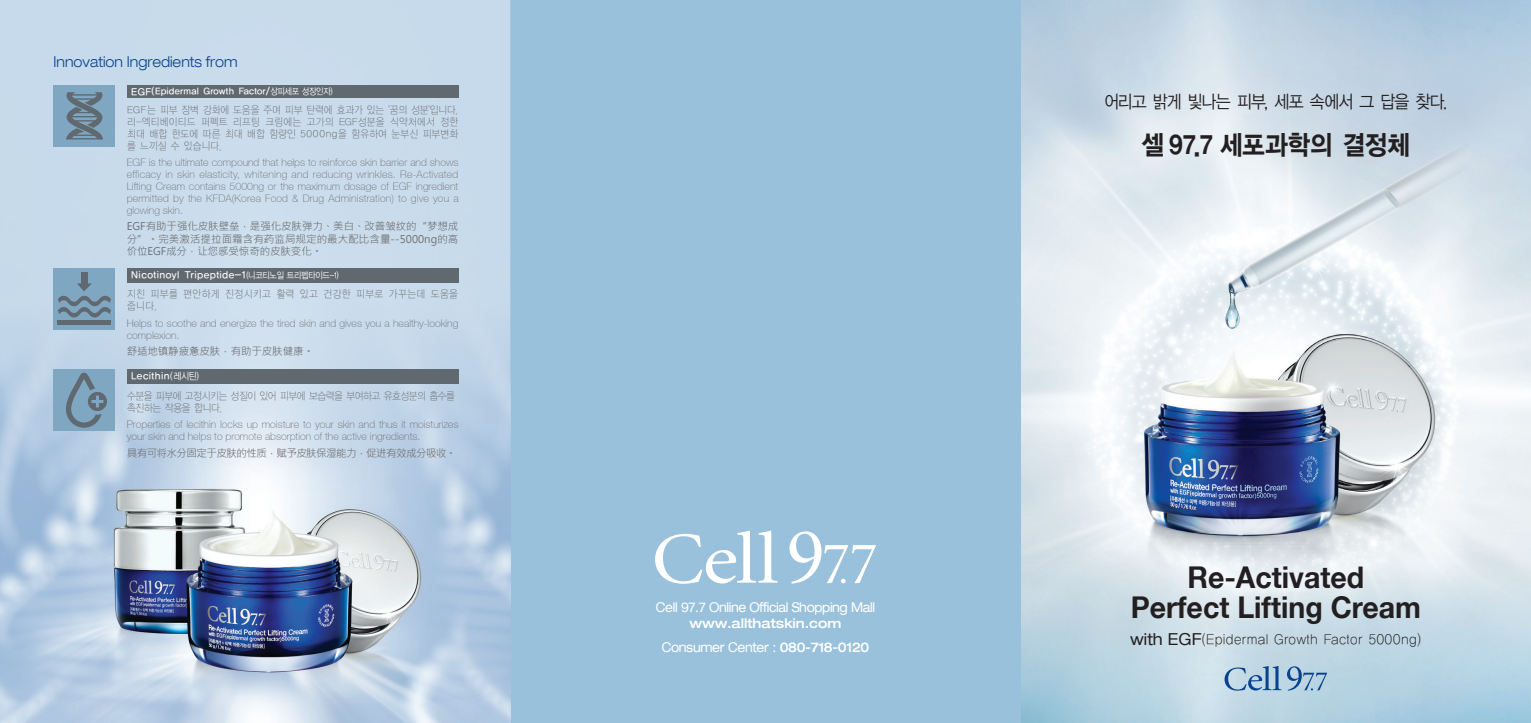
<style>
.page{position:relative;width:1531px;height:723px;background:#fff}
.page>*{position:absolute;margin:0;border:0;box-sizing:border-box;transform-origin:0 0}
.t1{font:700 30px "Helvetica 75";color:#231f20;scale:.95 1}
.t2{font:27px "YDIYGO150 KSCPC EUC H";letter-spacing:-.075em;color:#231f20;scale:.9 1}
.t3{font:18px "YDIYGO120 KSCPC EUC H";letter-spacing:-.13em;color:#231f20;scale:.9 1}
.t4{font:15px "YDIYGO110 KSCPC EUC H";letter-spacing:-.025em;color:#231f20;scale:.94 1}
.t5{font:300 expanded 15px "Helvetica 43";color:#09428e;scale:.9 1}
.t6{font:expanded 13.5px "Helvetica 53";letter-spacing:-.03em;color:#fff;scale:.88 1}
.t7{font:500 expanded 13.5px "Helvetica 63";color:#fff;scale:.96 1}
.t8{font:100 10.5px/12px "Helvetica 35";color:#6c6d70}
.t9{font:10.5px/12px "YDIYGO110 KSCPC EUC H";letter-spacing:-.06em;color:#6c6d70;text-align:justify}
.t10{font:10.5px/12.6px "Microsoft Jheng Hei";letter-spacing:-.01em;color:#6c6d70;text-align:justify}
.t11{font:10.5px "YDIYGO130 KS Cpc EUC H";letter-spacing:-.025em;color:#fff}
.t12{font:10.5px/12px "YDIYGO110 KSCPC EUC H";letter-spacing:-.11em;color:#6c6d70;scale:.9 1}
.t13{font:10.5px/12px "YDIYGO110 KSCPC EUC H";letter-spacing:-.025em;color:#6c6d70;scale:.9 1}
.t14{font:10.5px "Microsoft Jheng Hei";letter-spacing:-.05em;color:#6c6d70}
.t15{font:9.75px "YDIYGO130 KS Cpc EUC H";letter-spacing:-.05em;color:#fff}
.s1{font-size:10.5px}
.s2{font-family:"YDIYGO120 KSCPC EUC H";font-size:9px}
.s3{font-family:"YDIYGO120 KSCPC EUC H";font-size:9.75px}
.s4{font-family:"Helvetica 63";font-weight:500}
.s5{font-family:"Helvetica 53";font-stretch:expanded;font-size:16.5px}
</style>
<div class="page">
<img style="left:1020px;top:0;width:511px;height:723px">
<div style="left:510px;top:0;width:510px;height:723px;background:#99c1dc"></div>
<img style="left:1170px;top:143px;width:299px;height:230px">
<svg style="left:1224px;top:666px;width:57px;height:25px"></svg>
<svg style="left:1287px;top:666px;width:40px;height:24px"></svg>
<svg style="left:655px;top:530px;width:122px;height:54px"></svg>
<svg style="left:789px;top:531px;width:87px;height:52px"></svg>
<img style="left:0;top:472px;width:510px;height:251px">
<svg style="left:0;top:0;width:510px;height:472px;background:#c7daea"></svg>
<div style="left:127px;top:85px;width:331px;height:13px;background:#5f696f"></div>
<div style="left:127px;top:268px;width:331px;height:15px;background:#5f696f"></div>
<div style="left:127px;top:369px;width:331px;height:15px;background:#5f696f"></div>
<div style="left:54px;top:85px;width:61px;height:62px;background:#80a7c2"></div>
<svg style="left:66px;top:92px;width:37px;height:48px"></svg>
<div style="left:54px;top:268px;width:61px;height:62px;background:#80a7c2"></div>
<div style="left:58px;top:320px;width:53px;height:5px;background:#5f696f"></div>
<div style="left:81px;top:273px;width:7px;height:14px;background:#5f696f"></div>
<div style="left:54px;top:369px;width:61px;height:62px;background:#80a7c2"></div>
<svg style="left:88px;top:392px;width:19px;height:19px"></svg>
<svg style="left:63px;top:368px;width:42px;height:60px"></svg>
<svg style="left:58px;top:283px;width:53px;height:34px"></svg>
<p class="t5" style="left:54px;top:53px;width:206px">Innovation Ingredients from</p>
<p class="t15" style="left:131px;top:86px;width:203px"><span class="s1">EGF</span>(Epidermal Growth Factor/<span class="s2">상피세포 성장인자)</span></p>
<p class="t9" style="left:127px;top:104px;width:333px">EGF는 피부 장벽 강화에 도움을 주며 피부 탄력에 효과가 있는 '꿈의 성분'입니다. 리-엑티베이티드 퍼펙트 리프팅 크림에는 고가의 EGF성분을 식약처에서 정한 최대 배합 한도에 따른 최대 배합 함량인 5000ng을 함유하여 눈부신 피부변화 를 느끼실 수 있습니다.</p>
<p class="t8" style="left:127px;top:156px;width:333px;text-align:justify">EGF is the ultimate compound that helps to reinforce skin barrier and shows efficacy in skin elasticity, whitening and reducing wrinkles. Re-Activated Lifting Cream contains 5000ng or the maximum dosage of EGF ingredient permitted by the KFDA(Korea Food &amp; Drug Administration) to give you a glowing skin.</p>
<p class="t10" style="left:127px;top:220px;width:333px">EGF有助于强化皮肤壁垒，是强化皮肤弹力、美白、改善皱纹的“梦想成分”。完美激活提拉面霜含有药监局规定的最大配比含量--5000ng的高价位EGF成分，让您感受惊奇的皮肤变化。</p>
<p class="t11" style="left:131px;top:270px;width:210px">Nicotinoyl Tripeptide-1<span class="s2">(니코티노일 트리펩타이드-1)</span></p>
<p class="t13" style="left:127px;top:288px;width:370px">지친 피부를 편안하게 진정시키고 활력 있고 건강한 피부로 가꾸는데 도움을 줍니다.</p>
<p class="t8" style="left:127px;top:317px;width:333px">Helps to soothe and energize the tired skin and gives you a healthy-looking complexion.</p>
<p class="t10" style="left:127px;top:345px;width:189px">舒适地镇静疲惫皮肤，有助于皮肤健康。</p>
<p class="t11" style="left:131px;top:371px;width:70px">Lecithin<span class="s3">(레시틴)</span></p>
<p class="t12" style="left:127px;top:390px;width:367px">수분을 피부에 고정시키는 성질이 있어 피부에 보습력을 부여하고 유효성분의 흡수를 촉진하는 작용을 합니다.</p>
<p class="t8" style="left:127px;top:418px;width:333px">Properties of lecithin locks up moisture to your skin and thus it moisturizes your skin and helps to promote absorption of the active ingredients.</p>
<p class="t14" style="left:127px;top:446px;width:331px">具有可将水分固定于皮肤的性质，赋予皮肤保湿能力，促进有效成分吸收。</p>
<p class="t6" style="left:656px;top:598px;width:250px">Cell 97.7 Online Official Shopping Mall</p>
<p class="t7" style="left:689px;top:614px;width:160px">www.allthatskin.com</p>
<p class="t6" style="left:662px;top:639px;width:237px">Consumer Center : <span class="s4">080-718-0120</span></p>
<p class="t3" style="left:1103px;top:92px;width:384px">어리고 밝게 빛나는 피부, 세포 속에서 그 답을 찾다.</p>
<p class="t2" style="left:1141px;top:129px;width:301px">셀 97.7 세포과학의 결정체</p>
<p class="t1" style="left:1187px;top:559px;width:188px">Re-Activated</p>
<p class="t1" style="left:1130px;top:589px;width:307px">Perfect Lifting Cream</p>
<p class="t4" style="left:1130px;top:631px;width:311px"><span class="s5">with EGF</span>(Epidermal Growth Factor 5000ng)</p>
</div>
